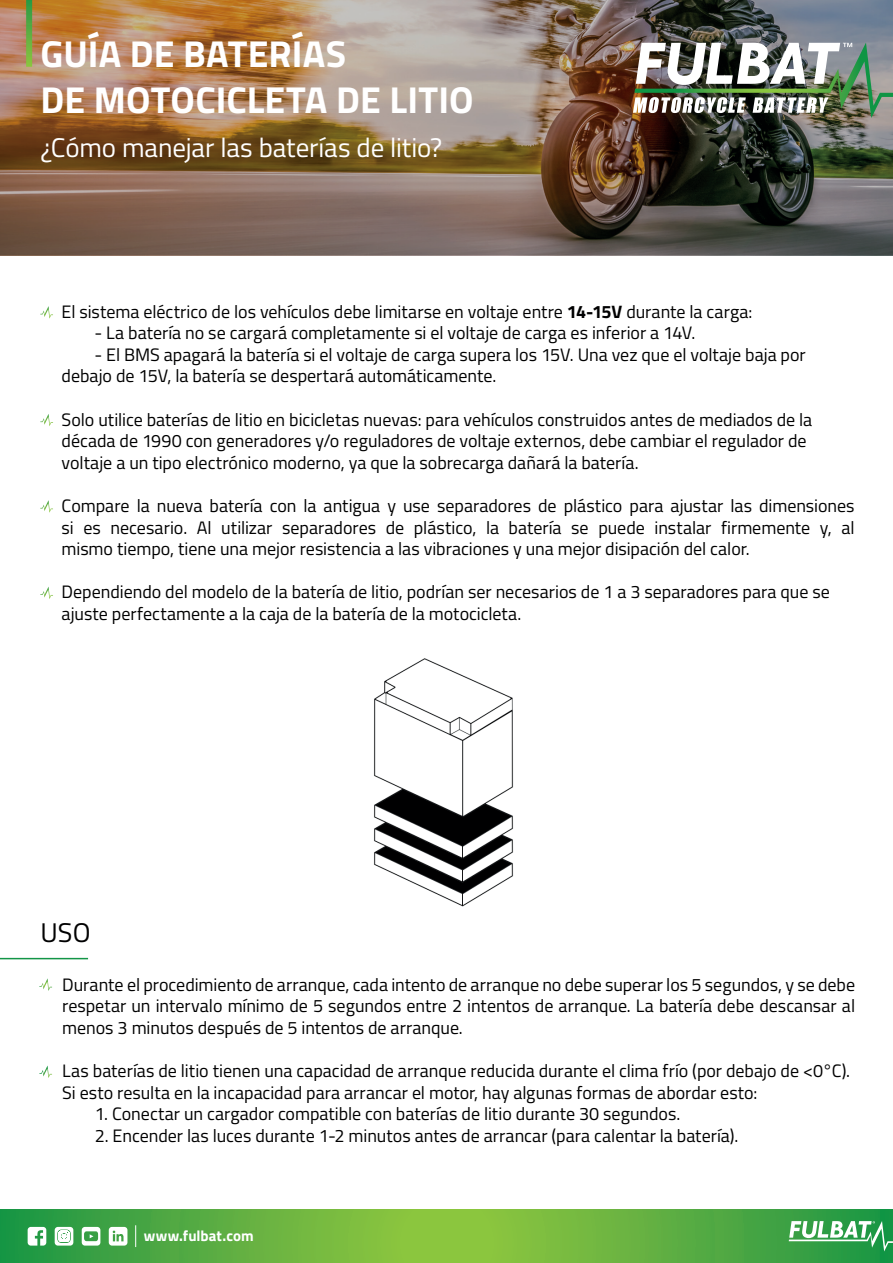
<style>
.page{position:relative;width:893px;height:1263px;background:#fff}
.page>*{position:absolute;margin:0;border:0;box-sizing:border-box;transform-origin:0 0}
.t1{font:700 37.5px/45.8px "Titillium";letter-spacing:.005em;color:#fff}
.t2{font:27px "Titillium";letter-spacing:-.005em;color:#fff}
.t3{font:27px "Titillium";color:#000001}
.t4{font:18px/21.6px "Titillium Web";letter-spacing:-.005em;color:#000001}
.t5{font:700 15px "Titillium Web";letter-spacing:.005em;color:#fff}
.s1{font-weight:700}
</style>
<div class="page">
<svg style="left:0;top:1209px;width:880px;height:54px;background:#60b041"></svg>
<div style="left:880px;top:1209px;width:13px;height:54px;background:#119544"></div>
<svg style="left:28px;top:1227px;width:18px;height:18px"></svg>
<svg style="left:55px;top:1227px;width:18px;height:18px"></svg>
<svg style="left:82px;top:1227px;width:18px;height:18px"></svg>
<svg style="left:109px;top:1227px;width:18px;height:18px"></svg>
<svg style="left:135px;top:1225px;width:1px;height:22px"></svg>
<svg style="left:789px;top:1221px;width:104px;height:30px"></svg>
<img style="left:0;top:0;width:893px;height:255px">
<svg style="left:26px;top:0;width:6px;height:67px"></svg>
<img style="left:633px;top:43px;width:260px;height:75px">
<svg style="left:39px;top:1065px;width:13px;height:13px"></svg>
<svg style="left:39px;top:978px;width:13px;height:13px"></svg>
<hr style="left:0;top:958px;width:88px;height:1px;background:#139547">
<svg style="left:40px;top:306px;width:13px;height:13px"></svg>
<svg style="left:40px;top:414px;width:13px;height:12px"></svg>
<svg style="left:40px;top:500px;width:13px;height:13px"></svg>
<svg style="left:40px;top:587px;width:13px;height:12px"></svg>
<img style="left:374px;top:658px;width:140px;height:249px">
<h1 class="t1" style="left:40px;top:29px;width:307px">GUÍA DE BATERÍAS</h1>
<h1 class="t1" style="left:40px;top:29px;width:435px">INTRODUCTION<br>DE MOTOCICLETA DE LITIO</h1>
<h2 class="t2" style="left:40px;top:128px;width:403px">¿Cómo manejar las baterías de litio?</h2>
<p class="t4" style="left:62px;top:299px;width:692px">El sistema eléctrico de los vehículos debe limitarse en voltaje entre <span class="s1">14-15V</span> durante la carga:</p>
<p class="t4" style="left:94px;top:321px;width:602px">- La batería no se cargará completamente si el voltaje de carga es inferior a 14V.</p>
<p class="t4" style="left:62px;top:343px;width:746px;text-indent:33px">- El BMS apagará la batería si el voltaje de carga supera los 15V. Una vez que el voltaje baja por debajo de 15V, la batería se despertará automáticamente.</p>
<p class="t4" style="left:62px;top:407px;width:752px">Solo utilice baterías de litio en bicicletas nuevas: para vehículos construidos antes de mediados de la década de 1990 con generadores y/o reguladores de voltaje externos, debe cambiar el regulador de voltaje a un tipo electrónico moderno, ya que la sobrecarga dañará la batería.</p>
<p class="t4" style="left:62px;top:494px;width:794px;text-align:justify">Compare la nueva batería con la antigua y use separadores de plástico para ajustar las dimensiones si es necesario. Al utilizar separadores de plástico, la batería se puede instalar firmemente y, al mismo tiempo, tiene una mejor resistencia a las vibraciones y una mejor disipación del calor.</p>
<p class="t4" style="left:62px;top:580px;width:770px">Dependiendo del modelo de la batería de litio, podrían ser necesarios de 1 a 3 separadores para que se ajuste perfectamente a la caja de la batería de la motocicleta.</p>
<h2 class="t3" style="left:41px;top:913px;width:52px">USO</h2>
<p class="t4" style="left:62px;top:973px;width:794px;text-align:justify">Durante el procedimiento de arranque, cada intento de arranque no debe superar los 5 segundos, y se debe respetar un intervalo mínimo de 5 segundos entre 2 intentos de arranque. La batería debe descansar al menos 3 minutos después de 5 intentos de arranque.</p>
<p class="t4" style="left:62px;top:1059px;width:789px">Las baterías de litio tienen una capacidad de arranque reducida durante el clima frío (por debajo de &lt;0°C).<br>Si esto resulta en la incapacidad para arrancar el motor, hay algunas formas de abordar esto:</p>
<p class="t4" style="left:95px;top:1102px;width:587px">1. Conectar un cargador compatible con baterías de litio durante 30 segundos.</p>
<p class="t4" style="left:95px;top:1124px;width:645px">2. Encender las luces durante 1-2 minutos antes de arrancar (para calentar la batería).</p>
<p class="t5" style="left:144px;top:1224px;width:111px">www.fulbat.com</p>
</div>
